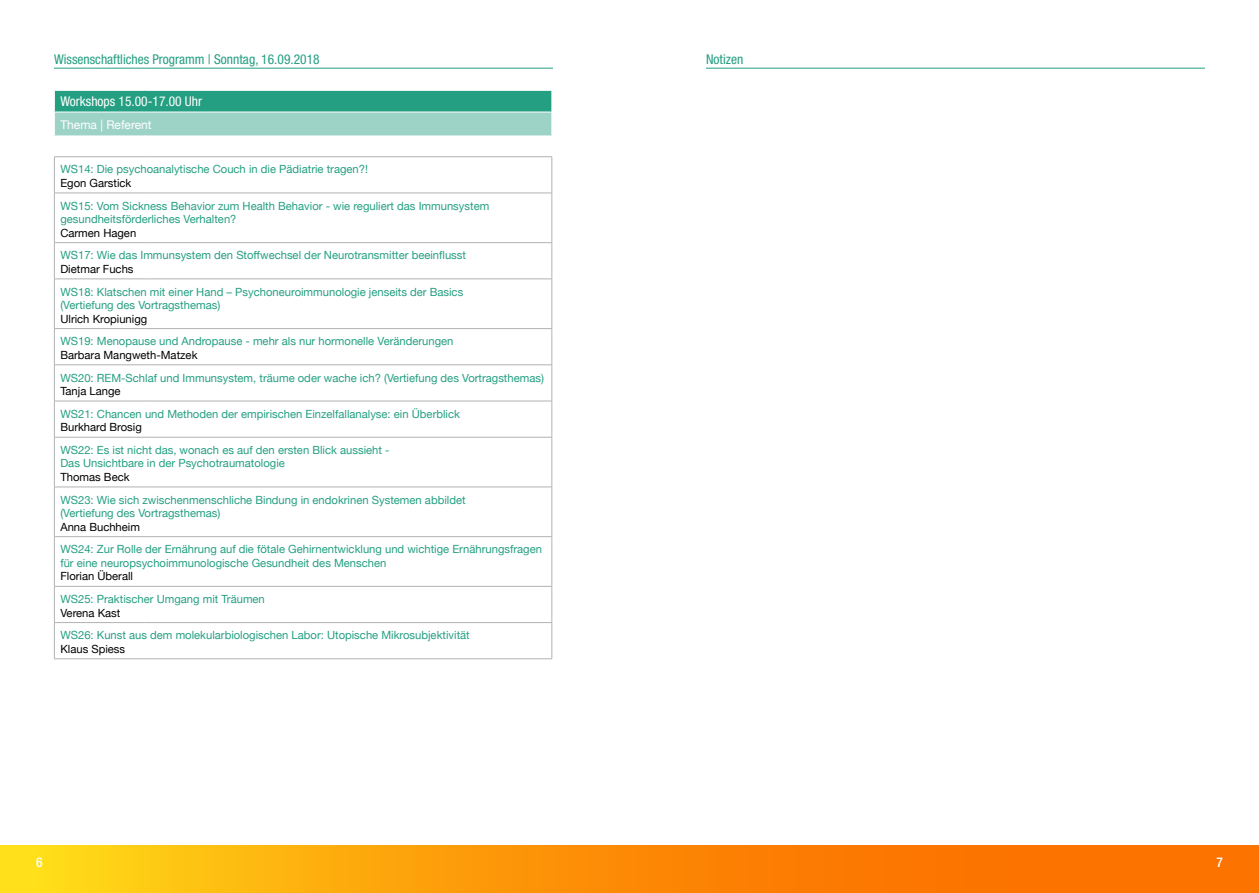
<style>
.page{position:relative;width:1259px;height:893px;background:#fff}
.page>*{position:absolute;margin:0;border:0;box-sizing:border-box;transform-origin:0 0}
.t1{font:condensed 13.5px "Helvetica Neue LT Std";color:#249f82}
.t2{font:condensed 13.5px "Helvetica Neue LT Std";color:#fff}
.t3{font:500 condensed 13.5px "Helvetica Neue LT Std";color:#fff}
.t4{font:12px "Helvetica Neue";color:#fff}
.t5{font:11.25px/13.5px "Helvetica Neue";color:#249f82}
.t6{font:11.25px "Helvetica Neue";color:#000}
</style>
<div class="page">
<svg style="left:0;top:845px;width:1259px;height:48px;background:#fc9508"></svg>
<hr style="left:54px;top:68px;width:499px;height:1px;background:#249f82">
<hr style="left:706px;top:68px;width:499px;height:1px;background:#249f82">
<svg style="left:54px;top:91px;width:498px;height:45px;background:#69bca9"></svg>
<hr style="left:54px;top:156px;width:91px;height:1px;background:#b1b2b3">
<hr style="left:54px;top:157px;width:1px;height:36px;background:#b1b2b3">
<hr style="left:145px;top:156px;width:407px;height:1px;background:#b1b2b3">
<hr style="left:551px;top:157px;width:1px;height:36px;background:#b1b2b3">
<hr style="left:54px;top:193px;width:91px;height:1px;background:#b1b2b3">
<hr style="left:54px;top:193px;width:1px;height:49px;background:#b1b2b3">
<hr style="left:145px;top:193px;width:407px;height:1px;background:#b1b2b3">
<hr style="left:551px;top:193px;width:1px;height:49px;background:#b1b2b3">
<hr style="left:54px;top:242px;width:91px;height:1px;background:#b1b2b3">
<hr style="left:54px;top:243px;width:1px;height:36px;background:#b1b2b3">
<hr style="left:145px;top:242px;width:407px;height:1px;background:#b1b2b3">
<hr style="left:551px;top:243px;width:1px;height:36px;background:#b1b2b3">
<hr style="left:54px;top:279px;width:91px;height:1px;background:#b1b2b3">
<hr style="left:54px;top:279px;width:1px;height:49px;background:#b1b2b3">
<hr style="left:145px;top:279px;width:407px;height:1px;background:#b1b2b3">
<hr style="left:551px;top:279px;width:1px;height:49px;background:#b1b2b3">
<hr style="left:54px;top:328px;width:91px;height:1px;background:#b1b2b3">
<hr style="left:54px;top:329px;width:1px;height:36px;background:#b1b2b3">
<hr style="left:145px;top:328px;width:407px;height:1px;background:#b1b2b3">
<hr style="left:551px;top:329px;width:1px;height:36px;background:#b1b2b3">
<hr style="left:54px;top:365px;width:91px;height:1px;background:#b1b2b3">
<hr style="left:54px;top:365px;width:1px;height:36px;background:#b1b2b3">
<hr style="left:145px;top:365px;width:407px;height:1px;background:#b1b2b3">
<hr style="left:551px;top:365px;width:1px;height:36px;background:#b1b2b3">
<hr style="left:54px;top:401px;width:91px;height:1px;background:#b1b2b3">
<hr style="left:54px;top:401px;width:1px;height:36px;background:#b1b2b3">
<hr style="left:145px;top:401px;width:407px;height:1px;background:#b1b2b3">
<hr style="left:551px;top:401px;width:1px;height:36px;background:#b1b2b3">
<hr style="left:54px;top:437px;width:91px;height:1px;background:#b1b2b3">
<hr style="left:54px;top:437px;width:1px;height:50px;background:#b1b2b3">
<hr style="left:145px;top:437px;width:407px;height:1px;background:#b1b2b3">
<hr style="left:551px;top:437px;width:1px;height:50px;background:#b1b2b3">
<hr style="left:54px;top:487px;width:91px;height:1px;background:#b1b2b3">
<hr style="left:54px;top:487px;width:1px;height:49px;background:#b1b2b3">
<hr style="left:145px;top:487px;width:407px;height:1px;background:#b1b2b3">
<hr style="left:551px;top:487px;width:1px;height:49px;background:#b1b2b3">
<hr style="left:54px;top:536px;width:91px;height:1px;background:#b1b2b3">
<hr style="left:54px;top:537px;width:1px;height:49px;background:#b1b2b3">
<hr style="left:145px;top:536px;width:407px;height:1px;background:#b1b2b3">
<hr style="left:551px;top:537px;width:1px;height:49px;background:#b1b2b3">
<hr style="left:54px;top:586px;width:91px;height:1px;background:#b1b2b3">
<hr style="left:54px;top:587px;width:1px;height:35px;background:#b1b2b3">
<hr style="left:145px;top:586px;width:407px;height:1px;background:#b1b2b3">
<hr style="left:551px;top:587px;width:1px;height:35px;background:#b1b2b3">
<hr style="left:54px;top:622px;width:91px;height:1px;background:#b1b2b3">
<hr style="left:54px;top:623px;width:1px;height:36px;background:#b1b2b3">
<hr style="left:145px;top:622px;width:407px;height:1px;background:#b1b2b3">
<hr style="left:551px;top:623px;width:1px;height:36px;background:#b1b2b3">
<hr style="left:54px;top:658px;width:91px;height:1px;background:#b1b2b3">
<hr style="left:145px;top:658px;width:407px;height:1px;background:#b1b2b3">
<p class="t1" style="left:54px;top:51px;width:267px">Wissenschaftliches Programm | Sonntag, 16.09.2018</p>
<p class="t1" style="left:706px;top:51px;width:39px">Notizen</p>
<p class="t2" style="left:60px;top:93px;width:143px">Workshops 15.00-17.00 Uhr</p>
<p class="t4" style="left:60px;top:117px;width:93px">Thema | Referent</p>
<p class="t5" style="left:60px;top:163px;width:309px">WS14: Die psychoanalytische Couch in die Pädiatrie tragen?!</p>
<p class="t6" style="left:60px;top:175px;width:73px">Egon Garstick</p>
<p class="t5" style="left:60px;top:200px;width:430px">WS15: Vom Sickness Behavior zum Health Behavior - wie reguliert das Immunsystem gesundheitsförderliches Verhalten?</p>
<p class="t6" style="left:60px;top:225px;width:77px">Carmen Hagen</p>
<p class="t5" style="left:60px;top:249px;width:407px">WS17: Wie das Immunsystem den Stoffwechsel der Neurotransmitter beeinflusst</p>
<p class="t6" style="left:60px;top:261px;width:75px">Dietmar Fuchs</p>
<p class="t5" style="left:60px;top:285px;width:404px">WS18: Klatschen mit einer Hand – Psychoneuroimmunologie jenseits der Basics (Vertiefung des Vortragsthemas)</p>
<p class="t6" style="left:60px;top:310px;width:88px">Ulrich Kropiunigg</p>
<p class="t5" style="left:60px;top:335px;width:395px">WS19: Menopause und Andropause - mehr als nur hormonelle Veränderungen</p>
<p class="t6" style="left:60px;top:347px;width:139px">Barbara Mangweth-Matzek</p>
<p class="t5" style="left:60px;top:371px;width:485px">WS20: REM-Schlaf und Immunsystem, träume oder wache ich? (Vertiefung des Vortragsthemas)</p>
<p class="t6" style="left:60px;top:383px;width:62px">Tanja Lange</p>
<p class="t5" style="left:60px;top:408px;width:401px">WS21: Chancen und Methoden der empirischen Einzelfallanalyse: ein Überblick</p>
<p class="t6" style="left:60px;top:419px;width:83px">Burkhard Brosig</p>
<p class="t5" style="left:60px;top:444px;width:331px">WS22: Es ist nicht das, wonach es auf den ersten Blick aussieht -<br>Das Unsichtbare in der Psychotraumatologie</p>
<p class="t6" style="left:60px;top:469px;width:71px">Thomas Beck</p>
<p class="t5" style="left:60px;top:494px;width:407px">WS23: Wie sich zwischenmenschliche Bindung in endokrinen Systemen abbildet (Vertiefung des Vortragsthemas)</p>
<p class="t6" style="left:60px;top:519px;width:81px">Anna Buchheim</p>
<p class="t5" style="left:60px;top:543px;width:483px">WS24: Zur Rolle der Ernährung auf die fötale Gehirnentwicklung und wichtige Ernährungsfragen für eine neuropsychoimmunologische Gesundheit des Menschen</p>
<p class="t6" style="left:60px;top:568px;width:74px">Florian Überall</p>
<p class="t5" style="left:60px;top:593px;width:206px">WS25: Praktischer Umgang mit Träumen</p>
<p class="t6" style="left:60px;top:604px;width:62px">Verena Kast</p>
<p class="t5" style="left:60px;top:629px;width:411px">WS26: Kunst aus dem molekularbiologischen Labor: Utopische Mikrosubjektivität</p>
<p class="t6" style="left:60px;top:641px;width:66px">Klaus Spiess</p>
<p class="t3" style="left:36px;top:854px;width:8px">6</p>
<p class="t3" style="left:1216px;top:854px;width:8px">7</p>
</div>
